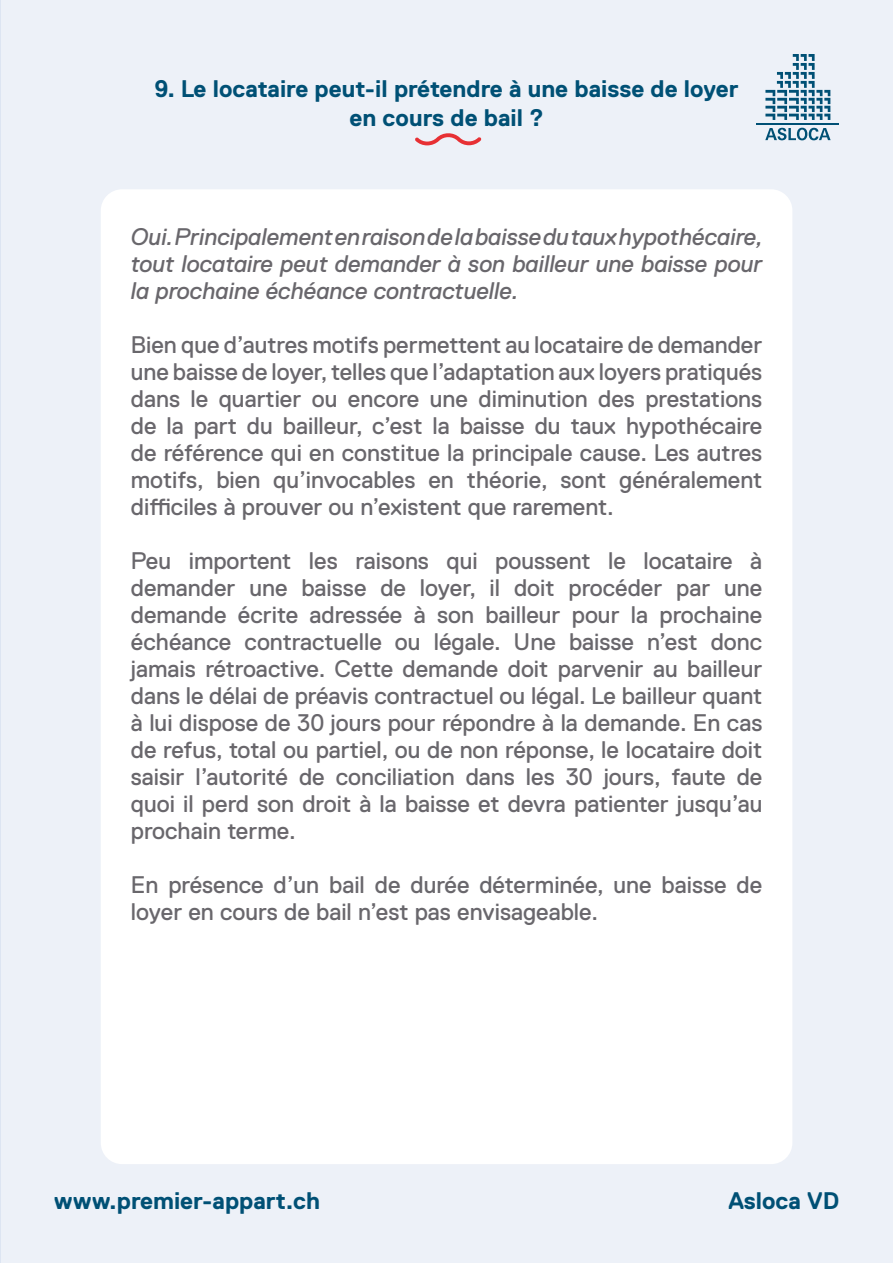
<style>
.page{position:relative;width:893px;height:1263px;background:#edf1f8}
.page>*{position:absolute;margin:0;border:0;box-sizing:border-box;transform-origin:0 0}
.t1{font:24px/27px "Replica";color:#69676c;text-align:justify}
.t2{font:italic 24px/27px "Replica";color:#69676c;text-align:justify}
.t3{font:700 24px/28.8px "Replica";color:#005075;text-align:center}
</style>
<div class="page">
<svg style="left:415px;top:133px;width:66px;height:12px"></svg>
<div style="left:101px;top:189px;width:691px;height:975px;background:#fff;border-radius:21px"></div>
<svg style="left:765px;top:128px;width:66px;height:12px"></svg>
<svg style="left:765px;top:54px;width:65px;height:66px"></svg>
<hr style="left:757px;top:123px;width:82px;height:2px;background:#005075">
<hr style="left:0;top:0;width:1px;height:1263px;background:#4b78bb">
<p class="t3" style="left:154px;top:74px;width:586px">9. Le locataire peut-il prétendre à une baisse de loyer en cours de bail ?</p>
<p class="t2" style="left:131px;top:224px;width:633px">Oui. Principalement en raison de la baisse du taux hypothécaire, tout locataire peut demander à son bailleur une baisse pour la prochaine échéance contractuelle.</p>
<p class="t1" style="left:131px;top:332px;width:633px">Bien que d’autres motifs permettent au locataire de demander une baisse de loyer, telles que l’adaptation aux loyers pratiqués dans le quartier ou encore une diminution des prestations de la part du bailleur, c’est la baisse du taux hypothécaire de référence qui en constitue la principale cause. Les autres motifs, bien qu’invocables en théorie, sont généralement difficiles à prouver ou n’existent que rarement.</p>
<p class="t1" style="left:131px;top:548px;width:633px">Peu importent les raisons qui poussent le locataire à demander une baisse de loyer, il doit procéder par une demande écrite adressée à son bailleur pour la prochaine échéance contractuelle ou légale. Une baisse n’est donc jamais rétroactive. Cette demande doit parvenir au bailleur dans le délai de préavis contractuel ou légal. Le bailleur quant à lui dispose de 30 jours pour répondre à la demande. En cas de refus, total ou partiel, ou de non réponse, le locataire doit saisir l’autorité de conciliation dans les 30 jours, faute de quoi il perd son droit à la baisse et devra patienter jusqu’au prochain terme.</p>
<p class="t1" style="left:131px;top:872px;width:633px">En présence d’un bail de durée déterminée, une baisse de loyer en cours de bail n’est pas envisageable.</p>
<p class="t3" style="left:54px;top:1186px;width:268px">www.premier-appart.ch</p>
<p class="t3" style="left:728px;top:1186px;width:112px">Asloca VD</p>
</div>
